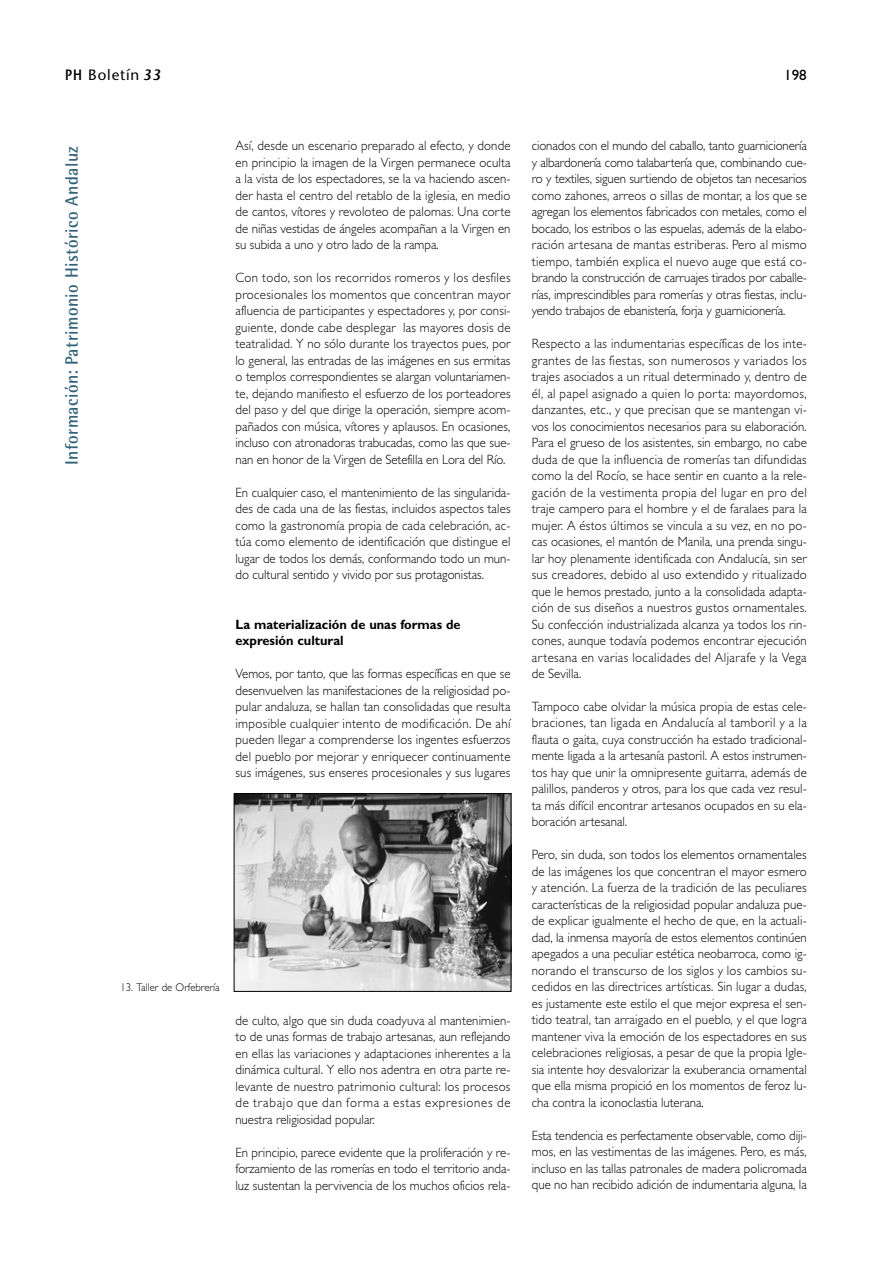
<style>
.page{position:relative;width:893px;height:1263px;background:#fff}
.page>*{position:absolute;margin:0;border:0;box-sizing:border-box;transform-origin:0 0}
.t1{font:700 18px "Rotis Semi Sans";letter-spacing:.025em;color:#326378;scale:.95 1}
.t2{font:15px "Stone Sans";letter-spacing:.055em;color:#000}
.t3{font:15px "Gill Sans";color:#000}
.t4{font:300 13.5px/16.5px "Gill Sans";color:#000;text-align:justify;scale:.95 1}
.t5{font:700 13.5px/16.5px "Gill Sans";color:#000;scale:.95 1}
.t6{font:300 11.25px "Gill Sans";color:#000;scale:.95 1}
.s1{font-weight:600}
.s2{font-weight:600;font-style:italic}
</style>
<div class="page">
<img style="left:236px;top:796px;width:273px;height:194px">
<div style="left:234px;top:794px;width:277px;height:198px;border:1px solid #000"></div>
<p class="t2" style="left:65px;top:69px;width:97px"><span class="s1">PH</span> Boletín <span class="s2">33</span></p>
<p class="t3" style="left:784px;top:69px;width:24px">198</p>
<h1 class="t1" style="left:65px;top:465px;width:337px;rotate:-90deg">Información: Patrimonio Histórico Andaluz</h1>
<p class="t4" style="left:235px;top:139px;width:291px">Así, desde un escenario preparado al efecto, y donde en principio la imagen de la Virgen permanece oculta a la vista de los espectadores, se la va haciendo ascen&shy;der hasta el centro del retablo de la iglesia, en medio de cantos, vítores y revoloteo de palomas. Una corte de niñas vestidas de ángeles acompañan a la Virgen en su subida a uno y otro lado de la rampa.</p>
<p class="t4" style="left:235px;top:271px;width:291px">Con todo, son los recorridos romeros y los desfiles procesionales los momentos que concentran mayor afluencia de participantes y espectadores y, por consi&shy;guiente, donde cabe desplegar las mayores dosis de teatralidad. Y no sólo durante los trayectos pues, por lo general, las entradas de las imágenes en sus ermitas o templos correspondientes se alargan voluntariamen&shy;te, dejando manifiesto el esfuerzo de los porteadores del paso y del que dirige la operación, siempre acom&shy;pañados con música, vítores y aplausos. En ocasiones, incluso con atronadoras trabucadas, como las que sue&shy;nan en honor de la Virgen de Setefilla en Lora del Río.</p>
<p class="t4" style="left:235px;top:485px;width:291px">En cualquier caso, el mantenimiento de las singularida&shy;des de cada una de las fiestas, incluidos aspectos tales como la gastronomía propia de cada celebración, ac&shy;túa como elemento de identificación que distingue el lugar de todos los demás, conformando todo un mun&shy;do cultural sentido y vivido por sus protagonistas.</p>
<p class="t5" style="left:235px;top:617px;width:238px">La materialización de unas formas de expresión cultural</p>
<p class="t4" style="left:235px;top:667px;width:291px">Vemos, por tanto, que las formas específicas en que se desenvuelven las manifestaciones de la religiosidad po&shy;pular andaluza, se hallan tan consolidadas que resulta imposible cualquier intento de modificación. De ahí pueden llegar a comprenderse los ingentes esfuerzos del pueblo por mejorar y enriquecer continuamente sus imágenes, sus enseres procesionales y sus lugares</p>
<p class="t6" style="left:121px;top:983px;width:106px">13. Taller de Orfebrería</p>
<p class="t4" style="left:235px;top:1013px;width:291px">de culto, algo que sin duda coadyuva al mantenimien&shy;to de unas formas de trabajo artesanas, aun reflejando en ellas las variaciones y adaptaciones inherentes a la dinámica cultural. Y ello nos adentra en otra parte re&shy;levante de nuestro patrimonio cultural: los procesos de trabajo que dan forma a estas expresiones de nuestra religiosidad popular.</p>
<p class="t4" style="left:235px;top:1145px;width:291px">En principio, parece evidente que la proliferación y re&shy;forzamiento de las romerías en todo el territorio anda&shy;luz sustentan la pervivencia de los muchos oficios rela-</p>
<p class="t4" style="left:531px;top:139px;width:291px">cionados con el mundo del caballo, tanto guarnicionería y albardonería como talabartería que, combinando cue&shy;ro y textiles, siguen surtiendo de objetos tan necesarios como zahones, arreos o sillas de montar, a los que se agregan los elementos fabricados con metales, como el bocado, los estribos o las espuelas, además de la elabo&shy;ración artesana de mantas estriberas. Pero al mismo tiempo, también explica el nuevo auge que está co&shy;brando la construcción de carruajes tirados por caballe&shy;rías, imprescindibles para romerías y otras fiestas, inclu&shy;yendo trabajos de ebanistería, forja y guarnicionería.</p>
<p class="t4" style="left:531px;top:337px;width:291px">Respecto a las indumentarias específicas de los inte&shy;grantes de las fiestas, son numerosos y variados los trajes asociados a un ritual determinado y, dentro de él, al papel asignado a quien lo porta: mayordomos, danzantes, etc., y que precisan que se mantengan vi&shy;vos los conocimientos necesarios para su elaboración.<br>Para el grueso de los asistentes, sin embargo, no cabe duda de que la influencia de romerías tan difundidas como la del Rocío, se hace sentir en cuanto a la rele&shy;gación de la vestimenta propia del lugar en pro del traje campero para el hombre y el de faralaes para la mujer. A éstos últimos se vincula a su vez, en no po&shy;cas ocasiones, el mantón de Manila, una prenda singu&shy;lar hoy plenamente identificada con Andalucía, sin ser sus creadores, debido al uso extendido y ritualizado que le hemos prestado, junto a la consolidada adapta&shy;ción de sus diseños a nuestros gustos ornamentales.<br>Su confección industrializada alcanza ya todos los rin&shy;cones, aunque todavía podemos encontrar ejecución artesana en varias localidades del Aljarafe y la Vega de Sevilla.</p>
<p class="t4" style="left:531px;top:700px;width:291px">Tampoco cabe olvidar la música propia de estas cele&shy;braciones, tan ligada en Andalucía al tamboril y a la flauta o gaita, cuya construcción ha estado tradicional&shy;mente ligada a la artesanía pastoril. A estos instrumen&shy;tos hay que unir la omnipresente guitarra, además de palillos, panderos y otros, para los que cada vez resul&shy;ta más difícil encontrar artesanos ocupados en su ela&shy;boración artesanal.</p>
<p class="t4" style="left:531px;top:848px;width:291px">Pero, sin duda, son todos los elementos ornamentales de las imágenes los que concentran el mayor esmero y atención. La fuerza de la tradición de las peculiares características de la religiosidad popular andaluza pue&shy;de explicar igualmente el hecho de que, en la actuali&shy;dad, la inmensa mayoría de estos elementos continúen apegados a una peculiar estética neobarroca, como ig&shy;norando el transcurso de los siglos y los cambios su&shy;cedidos en las directrices artísticas. Sin lugar a dudas, es justamente este estilo el que mejor expresa el sen&shy;tido teatral, tan arraigado en el pueblo, y el que logra mantener viva la emoción de los espectadores en sus celebraciones religiosas, a pesar de que la propia Igle&shy;sia intente hoy desvalorizar la exuberancia ornamental que ella misma propició en los momentos de feroz lu&shy;cha contra la iconoclastia luterana.</p>
<p class="t4" style="left:531px;top:1129px;width:291px">Esta tendencia es perfectamente observable, como diji&shy;mos, en las vestimentas de las imágenes. Pero, es más, incluso en las tallas patronales de madera policromada que no han recibido adición de indumentaria alguna, la</p>
</div>
